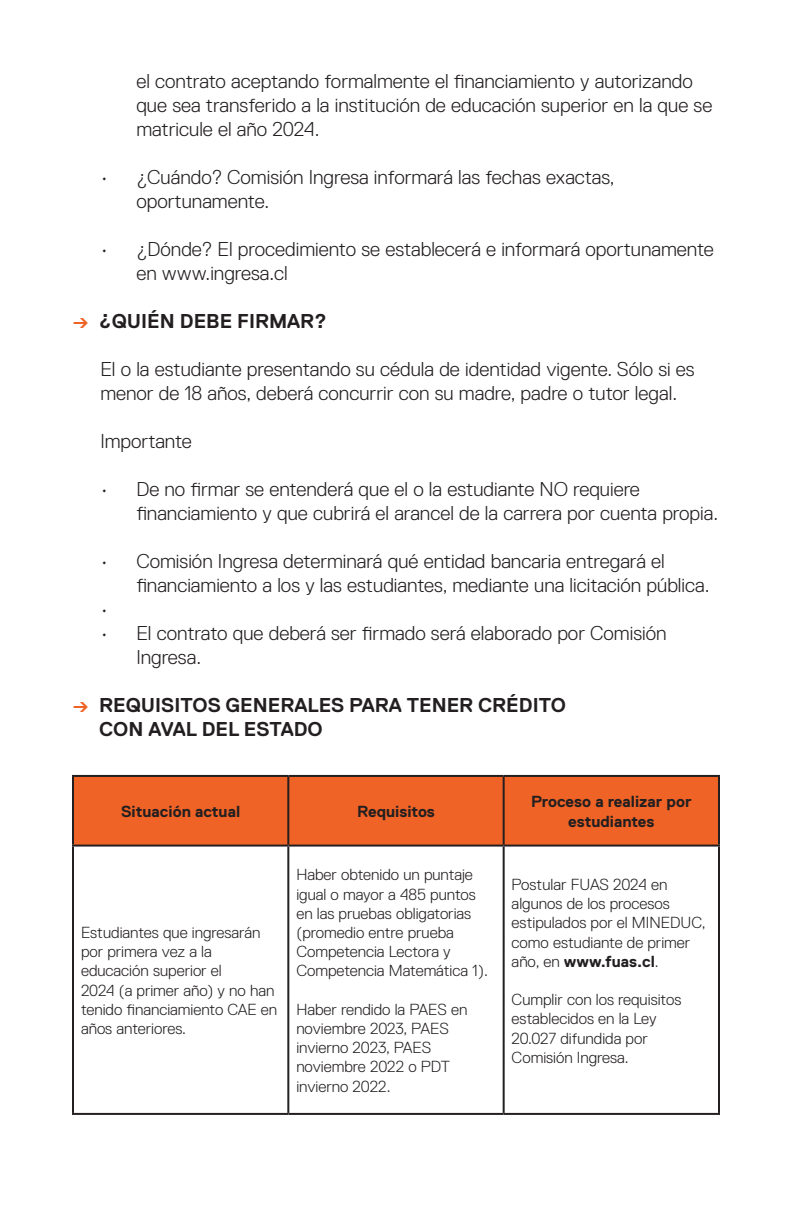
<style>
.page{position:relative;width:792px;height:1224px;background:#fff}
.page>*{position:absolute;margin:0;border:0;box-sizing:border-box;transform-origin:0 0}
.t1{font:300 20px/24px "Replica Pro";color:#231f20}
.t2{font:700 20px "Replica Pro";color:#231f20}
.t3{font:300 16px/19.2px "Replica Pro";color:#231f20}
.t4{font:700 16px/19.2px "Replica Pro";color:#231f20;text-align:center}
.s1{color:#f06326}
.s2{color:#fff}
.s3{font-weight:700}
</style>
<div class="page">
<div style="left:74px;top:777px;width:644px;height:68px;background:#f06326"></div>
<hr style="left:72px;top:775px;width:216px;height:2px;background:#231f20">
<hr style="left:72px;top:777px;width:2px;height:68px;background:#231f20">
<hr style="left:288px;top:775px;width:216px;height:2px;background:#231f20">
<hr style="left:287px;top:777px;width:2px;height:68px;background:#231f20">
<hr style="left:504px;top:775px;width:216px;height:2px;background:#231f20">
<hr style="left:503px;top:777px;width:2px;height:68px;background:#231f20">
<hr style="left:718px;top:777px;width:2px;height:68px;background:#231f20">
<hr style="left:72px;top:845px;width:216px;height:2px;background:#231f20">
<hr style="left:72px;top:847px;width:2px;height:266px;background:#231f20">
<hr style="left:288px;top:845px;width:216px;height:2px;background:#231f20">
<hr style="left:287px;top:847px;width:2px;height:266px;background:#231f20">
<hr style="left:504px;top:845px;width:216px;height:2px;background:#231f20">
<hr style="left:503px;top:847px;width:2px;height:266px;background:#231f20">
<hr style="left:718px;top:847px;width:2px;height:266px;background:#231f20">
<hr style="left:72px;top:1113px;width:216px;height:2px;background:#231f20">
<hr style="left:288px;top:1113px;width:216px;height:2px;background:#231f20">
<hr style="left:504px;top:1113px;width:216px;height:2px;background:#231f20">
<p class="t1" style="left:136px;top:69px;width:577px">el contrato aceptando formalmente el financiamiento y autorizando que sea transferido a la institución de educación superior en la que se matricule el año 2024.</p>
<p class="t1" style="left:136px;top:165px;width:480px;text-indent:-36px">• ¿Cuándo? Comisión Ingresa informará las fechas exactas, oportunamente.</p>
<p class="t1" style="left:136px;top:237px;width:579px;text-indent:-36px">• ¿Dónde? El procedimiento se establecerá e informará oportunamente en www.ingresa.cl</p>
<p class="t2" style="left:72px;top:310px;width:256px"><span class="s1">→</span> ¿QUIÉN DEBE FIRMAR?</p>
<p class="t1" style="left:100px;top:357px;width:596px">El o la estudiante presentando su cédula de identidad vigente. Sólo si es menor de 18 años, deberá concurrir con su madre, padre o tutor legal.</p>
<p class="t1" style="left:100px;top:429px;width:93px">Importante</p>
<p class="t1" style="left:136px;top:477px;width:583px;text-indent:-36px">• De no firmar se entenderá que el o la estudiante NO requiere financiamiento y que cubrirá el arancel de la carrera por cuenta propia.</p>
<p class="t1" style="left:136px;top:549px;width:575px;text-indent:-36px">• Comisión Ingresa determinará qué entidad bancaria entregará el financiamiento a los y las estudiantes, mediante una licitación pública.</p>
<p class="t1" style="left:100px;top:597px;width:9px">•</p>
<p class="t1" style="left:136px;top:621px;width:532px;text-indent:-36px">• El contrato que deberá ser firmado será elaborado por Comisión<br>Ingresa.</p>
<p class="t2" style="left:72px;top:694px;width:495px"><span class="s1">→</span> REQUISITOS GENERALES PARA TENER CRÉDITO</p>
<p class="t2" style="left:72px;top:718px;width:252px"><span class="s2">→</span> CON AVAL DEL ESTADO</p>
<p class="t4" style="left:121px;top:802px;width:121px">Situación actual</p>
<p class="t4" style="left:357px;top:802px;width:79px">Requisitos</p>
<p class="t4" style="left:531px;top:792px;width:162px">Proceso a realizar por estudiantes</p>
<p class="t3" style="left:81px;top:923px;width:181px">Estudiantes que ingresarán por primera vez a la educación superior el</p>
<p class="t3" style="left:81px;top:981px;width:198px">2024 (a primer año) y no han tenido financiamiento CAE en años anteriores.</p>
<p class="t3" style="left:296px;top:865px;width:193px">Haber obtenido un puntaje igual o mayor a 485 puntos en las pruebas obligatorias (promedio entre prueba<br>Competencia Lectora y<br>Competencia Matemática 1).</p>
<p class="t3" style="left:296px;top:1000px;width:173px">Haber rendido la PAES en noviembre 2023, PAES invierno 2023, PAES noviembre 2022 o PDT invierno 2022.</p>
<p class="t3" style="left:512px;top:875px;width:195px">Postular FUAS 2024 en algunos de los procesos estipulados por el MINEDUC, como estudiante de primer año, en <span class="s3">www.fuas.cl</span>.</p>
<p class="t3" style="left:512px;top:990px;width:171px">Cumplir con los requisitos establecidos en la Ley</p>
<p class="t3" style="left:512px;top:1029px;width:138px">20.027 difundida por<br>Comisión Ingresa.</p>
</div>
